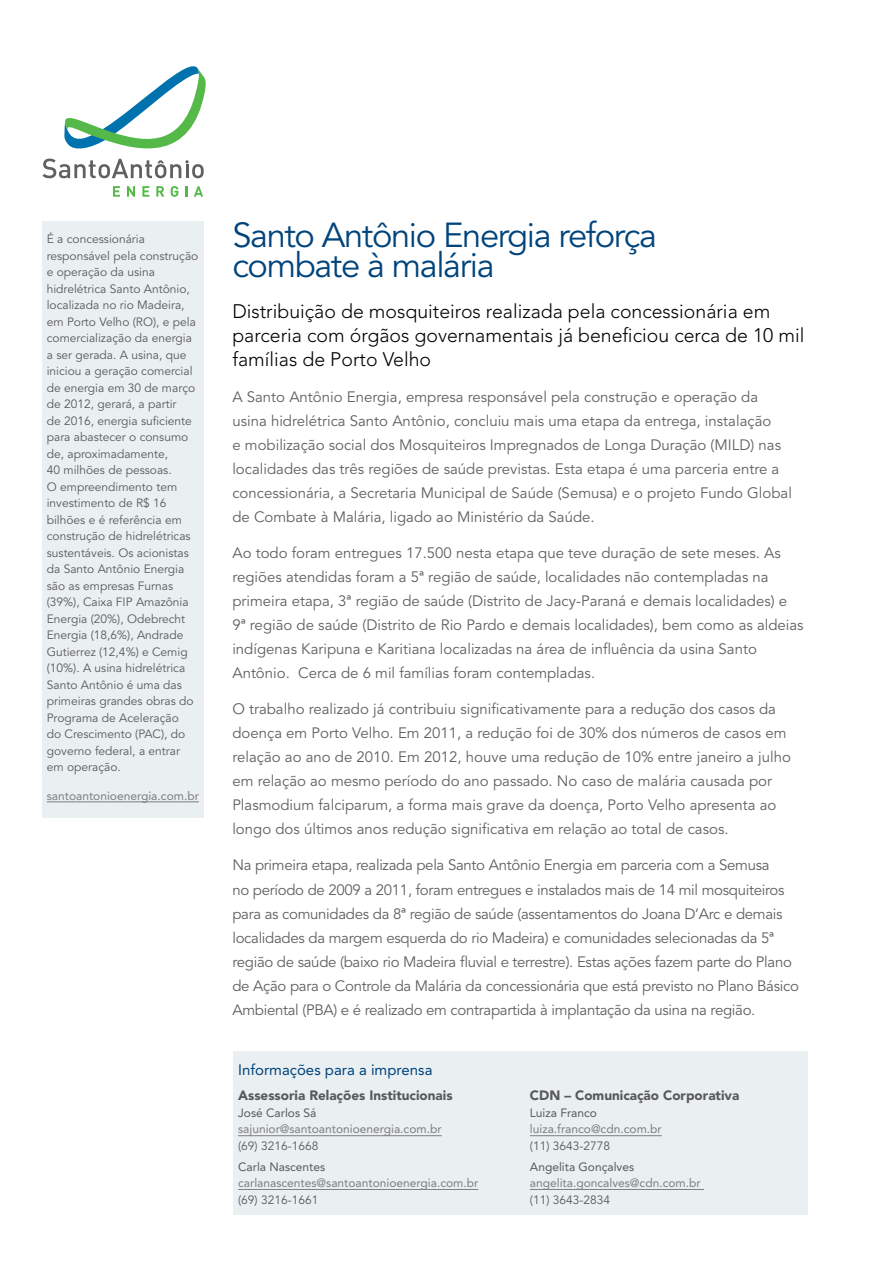
<style>
.page{position:relative;width:893px;height:1263px;background:#fff}
.page>*{position:absolute;margin:0;border:0;box-sizing:border-box;transform-origin:0 0}
.t1{font:34.5px/30px "Avenir";letter-spacing:-.04em;color:#00447c}
.t2{font:300 19.5px/24px "Avenir";color:#000}
.t3{font:15px/24px "Avenir";color:#5f6062}
.t4{font:15px/24px "Avenir";letter-spacing:-.02em;color:#5f6062}
.t5{font:15px "Avenir";color:#00447c}
.t6{font:900 13.5px "Avenir";color:#58595b}
.t7{font:12px/16.5px "Avenir";color:#58595b}
.t8{font:12px "Avenir";color:#7d7f82}
.t9{font:12px "Avenir";color:#58595b}
</style>
<div class="page">
<svg style="left:113px;top:186px;width:7px;height:11px"></svg>
<svg style="left:127px;top:186px;width:8px;height:11px"></svg>
<svg style="left:142px;top:186px;width:7px;height:11px"></svg>
<svg style="left:156px;top:186px;width:8px;height:11px"></svg>
<svg style="left:171px;top:186px;width:7px;height:11px"></svg>
<svg style="left:186px;top:186px;width:2px;height:11px"></svg>
<svg style="left:194px;top:186px;width:9px;height:11px"></svg>
<svg style="left:43px;top:66px;width:163px;height:112px"></svg>
<div style="left:43px;top:221px;width:161px;height:597px;background:#eaeff2"></div>
<hr style="left:47px;top:801px;width:152px;height:1px;background:#7d7f82">
<div style="left:234px;top:1051px;width:574px;height:164px;background:#eaeff2"></div>
<hr style="left:238px;top:1135px;width:204px;height:1px;background:#7d7f82">
<hr style="left:238px;top:1189px;width:240px;height:1px;background:#7d7f82">
<hr style="left:530px;top:1135px;width:132px;height:1px;background:#7d7f82">
<hr style="left:530px;top:1189px;width:174px;height:1px;background:#7d7f82">
<p class="t7" style="left:47px;top:231px;width:153px">É a concessionária responsável pela construção e operação da usina hidrelétrica Santo Antônio, localizada no rio Madeira, em Porto Velho (RO), e pela comercialização da energia a ser gerada. A usina, que iniciou a geração comercial de energia em 30 de março de 2012, gerará, a partir<br>de 2016, energia suficiente para abastecer o consumo de, aproximadamente,<br>40 milhões de pessoas.<br>O empreendimento tem investimento de R$ 16 bilhões e é referência em construção de hidrelétricas sustentáveis. Os acionistas da Santo Antônio Energia são as empresas Furnas (39%), Caixa FIP Amazônia<br>Energia (20%), Odebrecht<br>Energia (18,6%), Andrade<br>Gutierrez (12,4%) e Cemig (10%). A usina hidrelétrica<br>Santo Antônio é uma das primeiras grandes obras do<br>Programa de Aceleração<br>do Crescimento (PAC), do governo federal, a entrar em operação.</p>
<p class="t8" style="left:47px;top:788px;width:154px">santoantonioenergia.com.br</p>
<h1 class="t1" style="left:232px;top:221px;width:426px">Santo Antônio Energia reforça combate à malária</h1>
<h2 class="t2" style="left:232px;top:300px;width:573px">Distribuição de mosquiteiros realizada pela concessionária em parceria com órgãos governamentais já beneficiou cerca de 10 mil famílias de Porto Velho</h2>
<p class="t3" style="left:232px;top:386px;width:561px">A Santo Antônio Energia, empresa responsável pela construção e operação da usina hidrelétrica Santo Antônio, concluiu mais uma etapa da entrega, instalação<br>e mobilização social dos Mosquiteiros Impregnados de Longa Duração (MILD) nas localidades das três regiões de saúde previstas. Esta etapa é uma parceria entre a concessionária, a Secretaria Municipal de Saúde (Semusa) e o projeto Fundo Global de Combate à Malária, ligado ao Ministério da Saúde.</p>
<p class="t3" style="left:232px;top:542px;width:573px">Ao todo foram entregues 17.500 nesta etapa que teve duração de sete meses. As regiões atendidas foram a 5ª região de saúde, localidades não contempladas na primeira etapa, 3ª região de saúde (Distrito de Jacy-Paraná e demais localidades) e 9ª região de saúde (Distrito de Rio Pardo e demais localidades), bem como as aldeias indígenas Karipuna e Karitiana localizadas na área de influência da usina Santo Antônio. Cerca de 6 mil famílias foram contempladas.</p>
<p class="t3" style="left:232px;top:698px;width:560px">O trabalho realizado já contribuiu significativamente para a redução dos casos da doença em Porto Velho. Em 2011, a redução foi de 30% dos números de casos em relação ao ano de 2010. Em 2012, houve uma redução de 10% entre janeiro a julho em relação ao mesmo período do ano passado. No caso de malária causada por Plasmodium falciparum, a forma mais grave da doença, Porto Velho apresenta ao longo dos últimos anos redução significativa em relação ao total de casos.</p>
<p class="t4" style="left:232px;top:854px;width:568px">Na primeira etapa, realizada pela Santo Antônio Energia em parceria com a Semusa<br>no período de 2009 a 2011, foram entregues e instalados mais de 14 mil mosquiteiros para as comunidades da 8ª região de saúde (assentamentos do Joana D’Arc e demais localidades da margem esquerda do rio Madeira) e comunidades selecionadas da 5ª região de saúde (baixo rio Madeira fluvial e terrestre). Estas ações fazem parte do Plano de Ação para o Controle da Malária da concessionária que está previsto no Plano Básico Ambiental (PBA) e é realizado em contrapartida à implantação da usina na região.</p>
<p class="t5" style="left:238px;top:1061px;width:196px">Informações para a imprensa</p>
<p class="t6" style="left:238px;top:1087px;width:216px">Assessoria Relações Institucionais</p>
<p class="t9" style="left:238px;top:1106px;width:80px">José Carlos Sá</p>
<p class="t8" style="left:238px;top:1122px;width:205px">sajunior@santoantonioenergia.com.br</p>
<p class="t7" style="left:238px;top:1138px;width:82px">(69) 3216-1668</p>
<p class="t9" style="left:238px;top:1159px;width:89px">Carla Nascentes</p>
<p class="t8" style="left:238px;top:1176px;width:242px">carlanascentes@santoantonioenergia.com.br</p>
<p class="t7" style="left:238px;top:1192px;width:82px">(69) 3216-1661</p>
<p class="t6" style="left:530px;top:1087px;width:211px">CDN – Comunicação Corporativa</p>
<p class="t9" style="left:530px;top:1106px;width:69px">Luiza Franco</p>
<p class="t8" style="left:530px;top:1122px;width:133px">luiza.franco@cdn.com.br</p>
<p class="t7" style="left:530px;top:1138px;width:82px">(11) 3643-2778</p>
<p class="t9" style="left:530px;top:1159px;width:106px">Angelita Gonçalves</p>
<p class="t8" style="left:530px;top:1176px;width:172px">angelita.goncalves@cdn.com.br</p>
<p class="t7" style="left:530px;top:1192px;width:82px">(11) 3643-2834</p>
</div>
